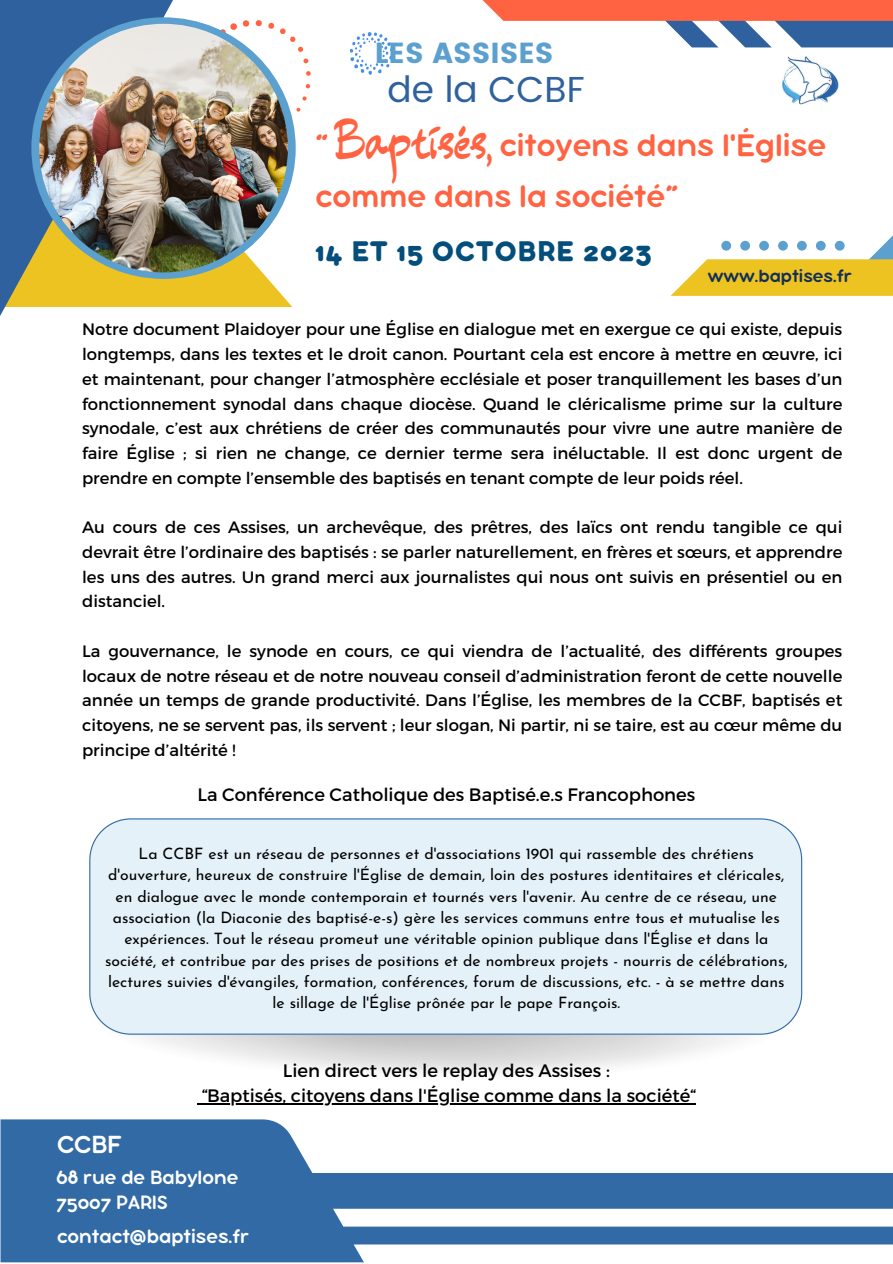
<style>
.page{position:relative;width:893px;height:1264px;background:#fff}
.page>*{position:absolute;margin:0;border:0;box-sizing:border-box;transform-origin:0 0}
.t1{font:44.7px "Comely";color:#ff6342}
.t2{font:36.15px "Poppins";color:#2f619e}
.t3{font:33.9px/50.6px "Bubbleboddy Neue";color:#ff6342}
.t4{font:700 30.75px "Bubbleboddy Neue";letter-spacing:.03em;color:#034e7b}
.t5{font:28.95px "Poppins";color:#5ba0ce}
.t6{font:27px "Bubbleboddy Neue";color:#fff}
.t7{font:21px/24.8px "Bubbleboddy Neue";color:#fff}
.t8{font:19.2px "Bubbleboddy Neue";color:#132f59}
.t9{font:18px "Montserrat";color:#000}
.t10{font:16.5px/24.8px "Montserrat";color:#000;text-align:justify}
.t11{font:15.75px/21.3px "Josefin Sans";color:#000;text-align:center}
</style>
<div class="page">
<svg style="left:1px;top:1119px;width:891px;height:143px;fill:#316aa4"></svg>
<svg style="left:221px;top:20px;width:82px;height:32px"></svg>
<svg style="left:303px;top:58px;width:6px;height:6px"></svg>
<svg style="left:306px;top:71px;width:5px;height:5px"></svg>
<svg style="left:305px;top:84px;width:6px;height:5px"></svg>
<svg style="left:302px;top:96px;width:5px;height:5px"></svg>
<svg style="left:296px;top:107px;width:5px;height:5px"></svg>
<svg style="left:175px;top:101px;width:117px;height:206px;fill:#edc321"></svg>
<svg style="left:0;top:0;width:175px;height:316px;background:#75887f"></svg>
<svg style="left:482px;top:0;width:410px;height:47px"></svg>
<div style="left:31px;top:17px;width:265px;height:262px;background:#5ba0ce;border-radius:50%"></div>
<img style="left:39px;top:24px;width:249px;height:248px;border-radius:50%">
<svg style="left:670px;top:236px;width:222px;height:60px"></svg>
<img style="left:783px;top:57px;width:56px;height:48px">
<svg style="left:350px;top:32px;width:43px;height:43px"></svg>
<img style="left:123px;top:943px;width:680px;height:130px">
<div style="left:89px;top:818px;width:713px;height:216px;background:#e5f1f8"></div>
<hr style="left:202px;top:1103px;width:493px;height:1px;background:#000">
<p class="t5" style="left:374px;top:36px;width:180px">LES ASSISES</p>
<p class="t2" style="left:387px;top:68px;width:198px">de la CCBF</p>
<p class="t1" style="left:334px;top:117px;width:160px">Baptisés,</p>
<p class="t3" style="left:315px;top:123px;width:512px;text-indent:184px">citoyens dans l'Église comme dans la société”</p>
<p class="t3" style="left:315px;top:123px;width:14px">“</p>
<p class="t4" style="left:315px;top:241px;width:338px">14 ET 15 OCTOBRE 2023</p>
<p class="t8" style="left:707px;top:269px;width:146px">www.baptises.fr</p>
<p class="t10" style="left:82px;top:316px;width:761px">Notre document Plaidoyer pour une Église en dialogue met en exergue ce qui existe, depuis longtemps, dans les textes et le droit canon. Pourtant cela est encore à mettre en œuvre, ici et maintenant, pour changer l’atmosphère ecclésiale et poser tranquillement les bases d’un fonctionnement synodal dans chaque diocèse. Quand le cléricalisme prime sur la culture synodale, c’est aux chrétiens de créer des communautés pour vivre une autre manière de faire Église ; si rien ne change, ce dernier terme sera inéluctable. Il est donc urgent de prendre en compte l’ensemble des baptisés en tenant compte de leur poids réel.</p>
<p class="t10" style="left:82px;top:514px;width:761px">Au cours de ces Assises, un archevêque, des prêtres, des laïcs ont rendu tangible ce qui devrait être l’ordinaire des baptisés : se parler naturellement, en frères et sœurs, et apprendre les uns des autres. Un grand merci aux journalistes qui nous ont suivis en présentiel ou en distanciel.</p>
<p class="t10" style="left:82px;top:638px;width:761px">La gouvernance, le synode en cours, ce qui viendra de l’actualité, des différents groupes locaux de notre réseau et de notre nouveau conseil d’administration feront de cette nouvelle année un temps de grande productivité. Dans l’Église, les membres de la CCBF, baptisés et citoyens, ne se servent pas, ils servent ; leur slogan, Ni partir, ni se taire, est au cœur même du principe d’altérité !</p>
<p class="t9" style="left:197px;top:783px;width:499px">La Conférence Catholique des Baptisé.e.s Francophones</p>
<p class="t11" style="left:105px;top:844px;width:684px">La CCBF est un réseau de personnes et d'associations 1901 qui rassemble des chrétiens d'ouverture, heureux de construire l'Église de demain, loin des postures identitaires et cléricales, en dialogue avec le monde contemporain et tournés vers l'avenir. Au centre de ce réseau, une association (la Diaconie des baptisé-e-s) gère les services communs entre tous et mutualise les expériences. Tout le réseau promeut une véritable opinion publique dans l'Église et dans la société, et contribue par des prises de positions et de nombreux projets - nourris de célébrations, lectures suivies d'évangiles, formation, conférences, forum de discussions, etc. - à se mettre dans le sillage de l'Église prônée par le pape François.</p>
<p class="t9" style="left:283px;top:1059px;width:328px">Lien direct vers le replay des Assises :</p>
<p class="t9" style="left:202px;top:1083px;width:495px">“Baptisés, citoyens dans l'Église comme dans la société“</p>
<p class="t6" style="left:57px;top:1135px;width:66px">CCBF</p>
<p class="t7" style="left:56px;top:1166px;width:183px">68 rue de Babylone<br>75007 PARIS</p>
<p class="t7" style="left:57px;top:1225px;width:194px">contact@baptises.fr</p>
</div>
